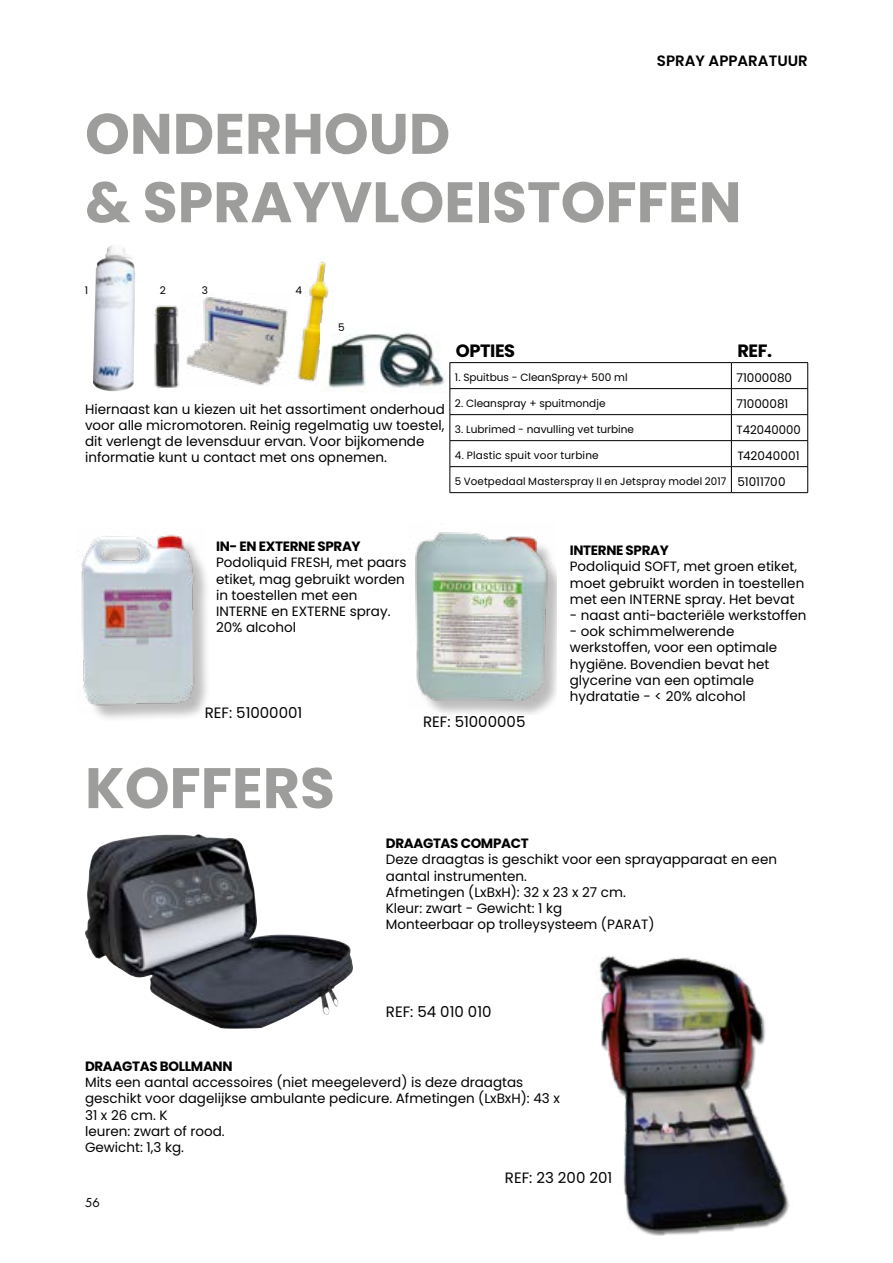
<style>
.page{position:relative;width:893px;height:1263px;background:#fff}
.page>*{position:absolute;margin:0;border:0;box-sizing:border-box;transform-origin:0 0}
.t1{font:700 57px/68.4px "Poppins";color:#9d9d9c}
.t2{font:700 17.85px "Poppins";letter-spacing:-.025em;color:#000}
.t3{font:15px "Poppins";color:#000}
.t4{font:600 15px "Poppins";color:#000}
.t5{font:13.5px/16.2px "Poppins";color:#000}
.t6{font:700 13.5px "Poppins";letter-spacing:-.025em;color:#000}
.t7{font:12px "Poppins";color:#000}
.t8{font:12px "Futura";color:#000}
.t9{font:10.5px "Poppins";color:#000}
.t10{font:10.5px "Poppins";letter-spacing:.02em;color:#000}
.s1{font-size:12px}
</style>
<div class="page">
<div style="left:418px;top:536px;width:139px;height:178px;background:#000;opacity:.26"></div>
<img style="left:415px;top:532px;width:141px;height:177px">
<div style="left:85px;top:539px;width:126px;height:184px;background:#000;opacity:.26"></div>
<img style="left:78px;top:534px;width:128px;height:179px">
<img style="left:85px;top:834px;width:268px;height:195px">
<img style="left:599px;top:956px;width:191px;height:280px">
<img style="left:93px;top:245px;width:42px;height:147px">
<img style="left:187px;top:297px;width:101px;height:89px">
<img style="left:297px;top:261px;width:32px;height:121px">
<img style="left:154px;top:305px;width:33px;height:83px">
<img style="left:320px;top:323px;width:125px;height:65px">
<hr style="left:450px;top:362px;width:281px;height:1px;background:#000">
<hr style="left:731px;top:362px;width:77px;height:1px;background:#000">
<hr style="left:450px;top:388px;width:281px;height:1px;background:#000">
<hr style="left:731px;top:388px;width:77px;height:1px;background:#000">
<hr style="left:450px;top:414px;width:281px;height:1px;background:#000">
<hr style="left:731px;top:414px;width:77px;height:1px;background:#000">
<hr style="left:450px;top:440px;width:281px;height:1px;background:#000">
<hr style="left:731px;top:440px;width:77px;height:1px;background:#000">
<svg style="left:731px;top:363px;width:1px;height:129px"></svg>
<hr style="left:450px;top:466px;width:281px;height:1px;background:#000">
<svg style="left:450px;top:363px;width:1px;height:129px"></svg>
<hr style="left:731px;top:466px;width:77px;height:1px;background:#000">
<svg style="left:807px;top:363px;width:1px;height:129px"></svg>
<hr style="left:450px;top:492px;width:281px;height:1px;background:#000">
<hr style="left:731px;top:492px;width:77px;height:1px;background:#000">
<p class="t4" style="left:657px;top:52px;width:152px">SPRAY APPARATUUR</p>
<h1 class="t1" style="left:85px;top:100px;width:658px">ONDERHOUD<br>&amp; SPRAYVLOEISTOFFEN</h1>
<p class="t9" style="left:85px;top:284px;width:5px">1</p>
<p class="t9" style="left:160px;top:284px;width:8px">2</p>
<p class="t9" style="left:202px;top:284px;width:8px">3</p>
<p class="t9" style="left:295px;top:284px;width:8px">4</p>
<p class="t9" style="left:338px;top:321px;width:8px">5</p>
<p class="t5" style="left:85px;top:401px;width:361px">Hiernaast kan u kiezen uit het assortiment onderhoud voor alle micromotoren. Reinig regelmatig uw toestel, dit verlengt de levensduur ervan. Voor bijkomende informatie kunt u contact met ons opnemen.</p>
<h2 class="t2" style="left:456px;top:340px;width:61px">OPTIES</h2>
<h2 class="t2" style="left:737px;top:340px;width:36px">REF.</h2>
<p class="t9" style="left:455px;top:371px;width:174px">1. Spuitbus - CleanSpray+ 500 ml</p>
<p class="t7" style="left:736px;top:371px;width:57px">71000080</p>
<p class="t9" style="left:455px;top:397px;width:152px">2. Cleanspray + spuitmondje</p>
<p class="t7" style="left:736px;top:397px;width:53px">71000081</p>
<p class="t9" style="left:455px;top:423px;width:181px">3. Lubrimed - navulling vet turbine</p>
<p class="t7" style="left:736px;top:423px;width:66px">T42040000</p>
<p class="t9" style="left:455px;top:449px;width:145px">4. Plastic spuit voor turbine</p>
<p class="t7" style="left:737px;top:449px;width:64px">T42040001</p>
<p class="t10" style="left:455px;top:475px;width:332px">5 Voetpedaal Masterspray II en Jetspray model 2017 <span class="s1">51011700</span></p>
<p class="t6" style="left:216px;top:539px;width:146px">IN- EN EXTERNE SPRAY</p>
<p class="t5" style="left:216px;top:555px;width:192px">Podoliquid FRESH, met paars etiket, mag gebruikt worden in toestellen met een<br>INTERNE en EXTERNE spray.<br>20% alcohol</p>
<p class="t6" style="left:570px;top:543px;width:101px">INTERNE SPRAY</p>
<p class="t5" style="left:570px;top:559px;width:236px">Podoliquid SOFT, met groen etiket, moet gebruikt worden in toestellen met een INTERNE spray. Het bevat</p>
<p class="t5" style="left:570px;top:607px;width:238px">- naast anti-bacteriële werkstoffen</p>
<p class="t5" style="left:570px;top:623px;width:209px">- ook schimmelwerende werkstoffen, voor een optimale hygiëne. Bovendien bevat het glycerine van een optimale hydratatie - &lt; 20% alcohol</p>
<p class="t3" style="left:205px;top:704px;width:99px">REF: 51000001</p>
<h1 class="t1" style="left:85px;top:754px;width:251px">KOFFERS</h1>
<p class="t3" style="left:423px;top:713px;width:104px">REF: 51000005</p>
<p class="t6" style="left:386px;top:836px;width:144px">DRAAGTAS COMPACT</p>
<p class="t5" style="left:386px;top:852px;width:393px">Deze draagtas is geschikt voor een sprayapparaat en een aantal instrumenten.<br>Afmetingen (LxBxH): 32 x 23 x 27 cm.<br>Kleur: zwart - Gewicht: 1 kg<br>Monteerbaar op trolleysysteem (PARAT)</p>
<p class="t3" style="left:386px;top:1003px;width:107px">REF: 54 010 010</p>
<p class="t6" style="left:85px;top:1058px;width:149px">DRAAGTAS BOLLMANN</p>
<p class="t5" style="left:85px;top:1074px;width:476px">Mits een aantal accessoires (niet meegeleverd) is deze draagtas geschikt voor dagelijkse ambulante pedicure. Afmetingen (LxBxH): 43 x 31 x 26 cm. K<br>leuren: zwart of rood.<br>Gewicht: 1,3 kg.</p>
<p class="t8" style="left:85px;top:1195px;width:16px">56</p>
<p class="t3" style="left:505px;top:1169px;width:109px">REF: 23 200 201</p>
</div>
